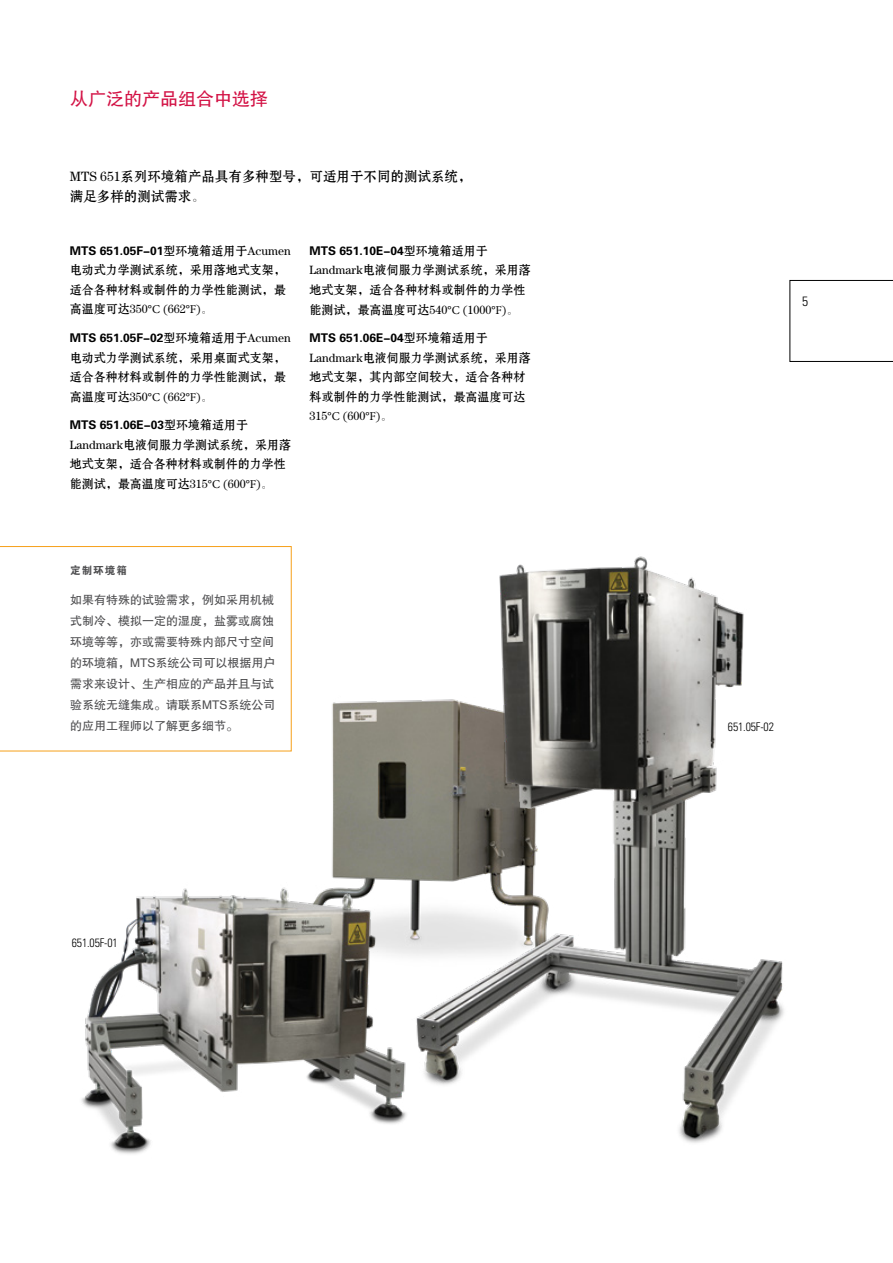
<style>
.page{position:relative;width:893px;height:1263px;background:#fff}
.page>*{position:absolute;margin:0;border:0;box-sizing:border-box;transform-origin:0 0}
.t1{font:18px "FZHTJW GB1 0";color:#d31245}
.t2{font:13.5px/19.5px "FZSHJW GB1 0";color:#000}
.t3{font:300 condensed 13.5px "Univers";color:#000}
.t4{font:12px/19.5px "FZSHJW GB1 0";color:#000}
.t5{font:12px/21px "FZHTJW GB1 0";color:#4d4d4f;text-align:justify}
.t6{font:12px "FZDHTJW GB1 0";color:#000}
.t7{font:300 condensed 12px "Univers";letter-spacing:-.01em;color:#000}
.t8{font:10.5px "FZDHTJW GB1 0";letter-spacing:.1em;color:#4d4d4f}
.s1{font-family:"FZSHJW GB1 0"}
.s2{font-family:"Minion Pro"}
</style>
<div class="page">
<svg style="left:790px;top:280px;width:103px;height:82px"></svg>
<img style="left:289px;top:700px;width:103px;height:172px">
<img style="left:392px;top:556px;width:392px;height:587px">
<div style="left:0;top:546px;width:292px;height:205px;border:1px solid #f6a01a"></div>
<img style="left:81px;top:872px;width:348px;height:282px">
<h1 class="t1" style="left:70px;top:89px;width:200px">从广泛的产品组合中选择</h1>
<p class="t2" style="left:70px;top:167px;width:403px">MTS 651系列环境箱产品具有多种型号，可适用于不同的测试系统，满足多样的测试需求。</p>
<p class="t6" style="left:70px;top:244px;width:222px">MTS 651.05F-01<span class="s1">型环境箱适用于Acumen</span></p>
<p class="t4" style="left:70px;top:261px;width:217px;text-align:justify">电动式力学测试系统，采用落地式支架，适合各种材料或制件的力学性能测试，最高温度可达350<span class="s2">°C</span> (662<span class="s2">°F</span>)。</p>
<p class="t6" style="left:70px;top:331px;width:222px">MTS 651.05F-02<span class="s1">型环境箱适用于Acumen</span></p>
<p class="t4" style="left:70px;top:348px;width:217px;text-align:justify">电动式力学测试系统，采用桌面式支架，适合各种材料或制件的力学性能测试，最高温度可达350<span class="s2">°C</span> (662<span class="s2">°F</span>)。</p>
<p class="t6" style="left:70px;top:418px;width:180px">MTS 651.06E-03<span class="s1">型环境箱适用于</span></p>
<p class="t4" style="left:70px;top:435px;width:223px">Landmark电液伺服力学测试系统，采用落地式支架，适合各种材料或制件的力学性能测试，最高温度可达315<span class="s2">°C</span> (600<span class="s2">°F</span>)。</p>
<p class="t6" style="left:310px;top:244px;width:180px">MTS 651.10E-04<span class="s1">型环境箱适用于</span></p>
<p class="t4" style="left:310px;top:261px;width:223px">Landmark电液伺服力学测试系统，采用落地式支架，适合各种材料或制件的力学性能测试，最高温度可达540<span class="s2">°C</span> (1000<span class="s2">°F</span>)。</p>
<p class="t6" style="left:310px;top:331px;width:180px">MTS 651.06E-04<span class="s1">型环境箱适用于</span></p>
<p class="t4" style="left:310px;top:348px;width:223px">Landmark电液伺服力学测试系统，采用落地式支架，其内部空间较大，适合各种材料或制件的力学性能测试，最高温度可达<br>315<span class="s2">°C</span> (600<span class="s2">°F</span>)。</p>
<p class="t8" style="left:70px;top:565px;width:58px">定制环境箱</p>
<p class="t5" style="left:70px;top:590px;width:207px">如果有特殊的试验需求，例如采用机械式制冷、模拟一定的湿度，盐雾或腐蚀环境等等，亦或需要特殊内部尺寸空间的环境箱，MTS系统公司可以根据用户需求来设计、生产相应的产品并且与试验系统无缝集成。请联系MTS系统公司的应用工程师以了解更多细节。</p>
<p class="t7" style="left:72px;top:935px;width:47px">651.05F-01</p>
<p class="t3" style="left:802px;top:293px;width:7px">5</p>
<p class="t7" style="left:728px;top:719px;width:47px">651.05F-02</p>
</div>
